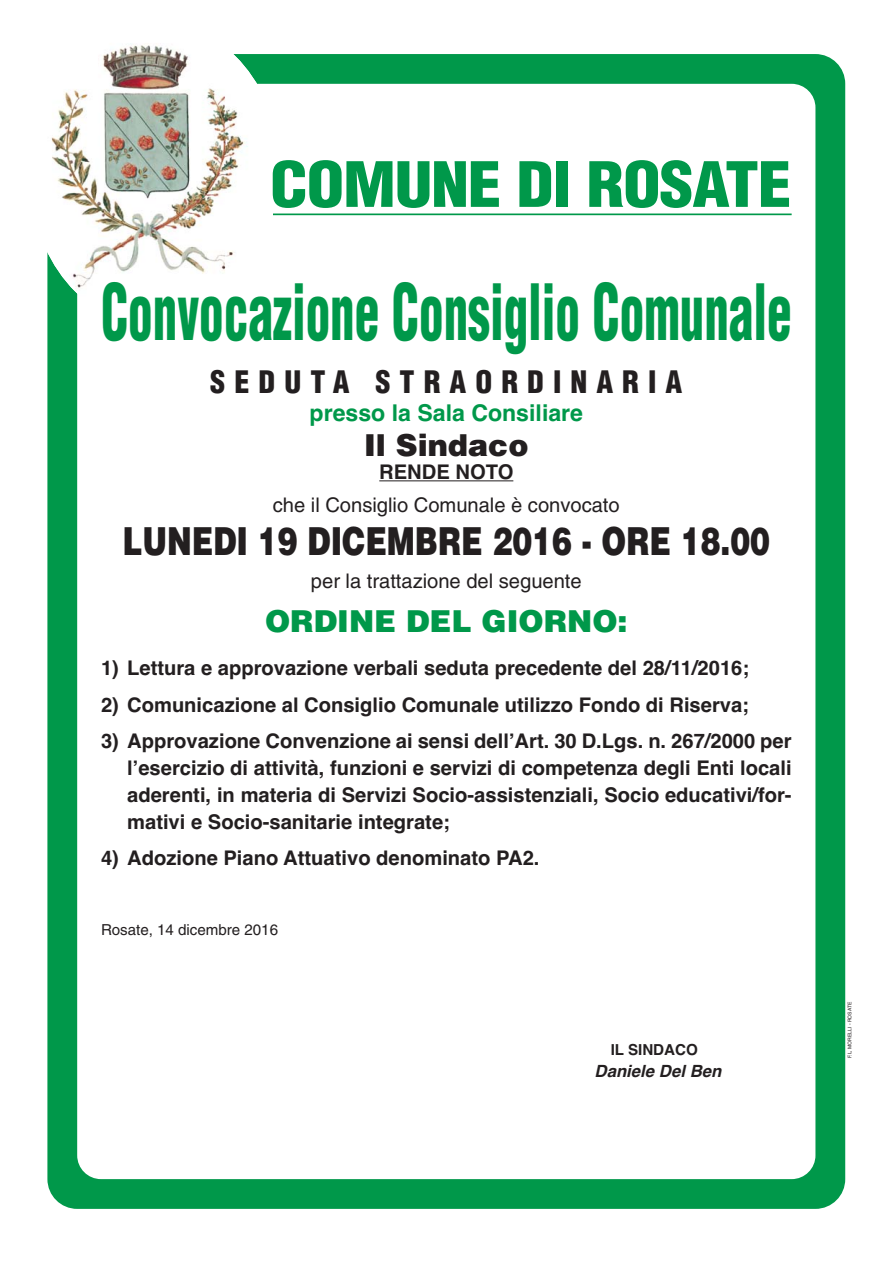
<style>
.page{position:relative;width:893px;height:1263px;background:#fff}
.page>*{position:absolute;margin:0;border:0;box-sizing:border-box;transform-origin:0 0}
.t1{font:900 condensed 75.6px "Helvetica";color:#00984a;scale:.65 1}
.t2{font:900 condensed 60.9px "Helvetica";letter-spacing:-.015em;color:#00984a;scale:1.11 1}
.t3{font:900 38.7px "Helvetica";color:#231f20;scale:.77 1}
.t4{font:900 condensed 30.3px "Helvetica";letter-spacing:.3em;color:#231f20}
.t5{font:900 30.3px "Helvetica";color:#00984a}
.t6{font:900 30.3px "Helvetica";color:#231f20}
.t7{font:700 23.1px "Helvetica";color:#00984a}
.t8{font:700 20.1px/26.8px "Helvetica";color:#231f20;text-align:justify}
.t9{font:20.1px "Helvetica";color:#231f20}
.t10{font:italic 700 16.8px "Helvetica";color:#231f20}
.t11{font:15.15px "Helvetica";color:#231f20}
.t12{font:700 15.15px "Helvetica";color:#231f20}
.t13{font:5.1px "Helvetica";color:#231f20}
</style>
<div class="page">
<div style="left:47px;top:54px;width:798px;height:1155px;background:#00984a;border-radius:30px"></div>
<div style="left:77px;top:84px;width:738px;height:1095px;background:#fff;border-radius:24px"></div>
<img style="left:47px;top:43px;width:227px;height:284px">
<hr style="left:273px;top:214px;width:519px;height:1px;background:#00984a">
<hr style="left:379px;top:480px;width:134px;height:1px;background:#231f20">
<h2 class="t2" style="left:270px;top:161px;width:471px">COMUNE DI ROSATE</h2>
<h1 class="t1" style="left:101px;top:283px;width:1064px">Convocazione Consiglio Comunale</h1>
<h3 class="t4" style="left:210px;top:370px;width:474px">SEDUTA STRAORDINARIA</h3>
<p class="t7" style="left:310px;top:404px;width:275px">presso la Sala Consiliare</p>
<h3 class="t6" style="left:364px;top:434px;width:166px">Il Sindaco</h3>
<p class="t8" style="left:379px;top:461px;width:136px">RENDE NOTO</p>
<p class="t9" style="left:273px;top:498px;width:348px">che il Consiglio Comunale è convocato</p>
<h3 class="t3" style="left:123px;top:527px;width:842px">LUNEDI 19 DICEMBRE 2016 - ORE 18.00</h3>
<p class="t9" style="left:311px;top:574px;width:272px">per la trattazione del seguente</p>
<h3 class="t5" style="left:265px;top:610px;width:364px">ORDINE DEL GIORNO:</h3>
<p class="t8" style="left:101px;top:657px;width:650px">1) Lettura e approvazione verbali seduta precedente del 28/11/2016;</p>
<p class="t8" style="left:101px;top:693px;width:649px">2) Comunicazione al Consiglio Comunale utilizzo Fondo di Riserva;</p>
<p class="t8" style="left:127px;top:729px;width:666px;text-indent:-26px">3) Approvazione Convenzione ai sensi dellʼArt. 30 D.Lgs. n. 267/2000 per lʼesercizio di attività, funzioni e servizi di competenza degli Enti locali aderenti, in materia di Servizi Socio-assistenziali, Socio educativi/for&shy;mativi e Socio-sanitarie integrate;</p>
<p class="t8" style="left:101px;top:846px;width:440px">4) Adozione Piano Attuativo denominato PA2.</p>
<p class="t11" style="left:101px;top:924px;width:179px">Rosate, 14 dicembre 2016</p>
<p class="t12" style="left:611px;top:1044px;width:89px">IL SINDACO</p>
<p class="t10" style="left:594px;top:1065px;width:128px">Daniele Del Ben</p>
<p class="t13" style="left:848px;top:1058px;width:58px;rotate:-90deg">F.L. MORELLI - ROSATE</p>
</div>
